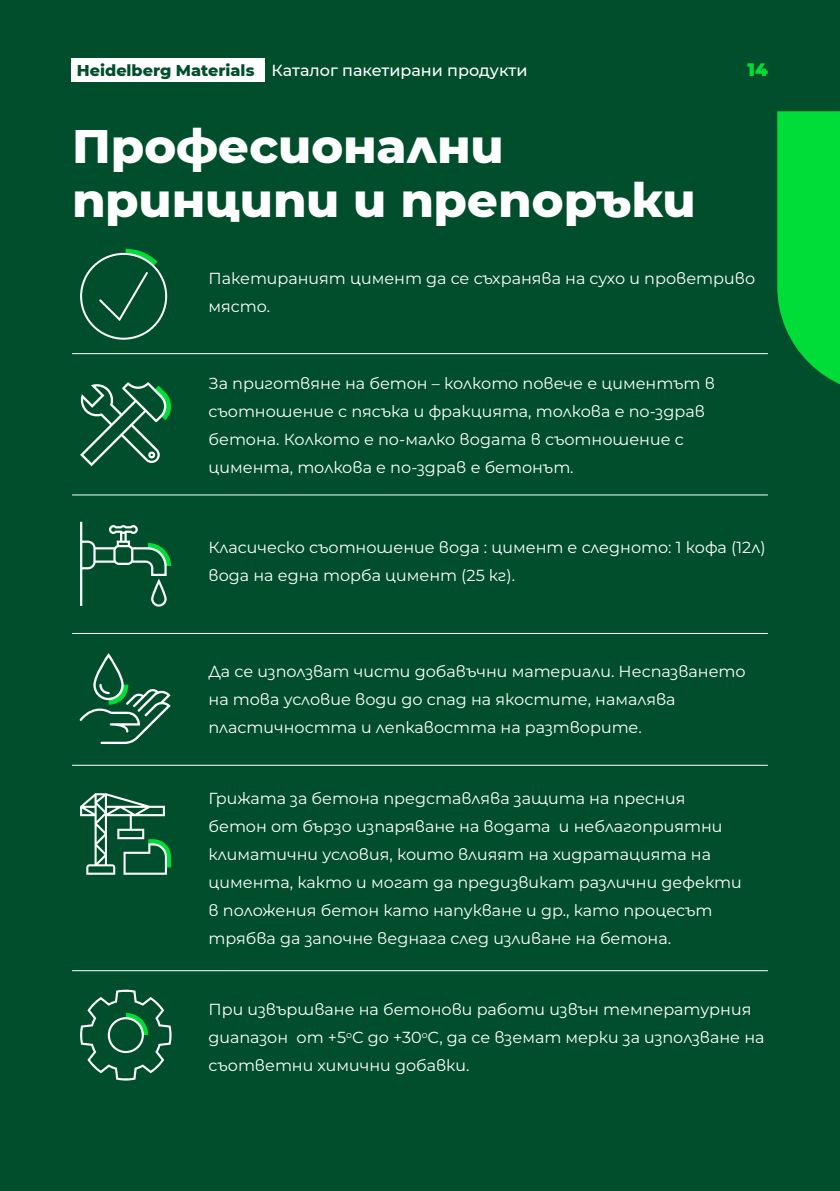
<style>
.page{position:relative;width:840px;height:1191px;background:#fff}
.page>*{position:absolute;margin:0;border:0;box-sizing:border-box;transform-origin:0 0}
.t1{font:800 48px/54px "Montserrat";color:#fff}
.t2{font:900 18px "Montserrat";color:#00dd39}
.t3{font:100 16px/28px "Montserrat";color:#fff}
.t4{font:500 16px "Montserrat";color:#fff}
.s1{font-weight:800;color:#004e2b}
</style>
<div class="page">
<div style="left:0;top:0;width:839px;height:1191px;background:#004e2b"></div>
<svg style="left:777px;top:111px;width:62px;height:273px"></svg>
<div style="left:71px;top:58px;width:193px;height:24px;background:#fff"></div>
<hr style="left:72px;top:353px;width:695px;height:1px;background:#fff">
<hr style="left:72px;top:494px;width:695px;height:1px;background:#fff">
<hr style="left:72px;top:633px;width:695px;height:1px;background:#fff">
<hr style="left:72px;top:764px;width:695px;height:1px;background:#fff">
<hr style="left:72px;top:970px;width:695px;height:1px;background:#fff">
<svg style="left:80px;top:382px;width:91px;height:84px"></svg>
<svg style="left:80px;top:249px;width:87px;height:91px"></svg>
<svg style="left:80px;top:522px;width:91px;height:84px"></svg>
<svg style="left:79px;top:653px;width:91px;height:91px"></svg>
<svg style="left:80px;top:793px;width:91px;height:81px"></svg>
<svg style="left:80px;top:989px;width:91px;height:91px"></svg>
<p class="t4" style="left:77px;top:60px;width:452px"><span class="s1">Heidelberg Materials</span> Каталог пакетирани продукти</p>
<p class="t2" style="left:747px;top:56px;width:22px">14</p>
<h1 class="t1" style="left:72px;top:116px;width:625px">Професионални принципи и препоръки</h1>
<p class="t3" style="left:208px;top:264px;width:548px">Пакетираният цимент да се съхранява на сухо и проветриво място.</p>
<p class="t3" style="left:208px;top:369px;width:507px">За приготвяне на бетон – колкото повече е циментът в съотношение с пясъка и фракцията, толкова е по-здрав бетона. Колкото е по-малко водата в съотношение с цимента, толкова е по-здрав е бетонът.</p>
<p class="t3" style="left:208px;top:533px;width:558px">Класическо съотношение вода : цимент е следното: 1 кофа (12л) вода на една торба цимент (25 кг).</p>
<p class="t3" style="left:208px;top:656px;width:538px">Да се използват чисти добавъчни материали. Неспазването на това условие води до спад на якостите, намалява пластичността и лепкавостта на разтворите.</p>
<p class="t3" style="left:208px;top:784px;width:534px">Грижата за бетона представлява защита на пресния бетон от бързо изпаряване на водата и неблагоприятни климатични условия, които влияят на хидратацията на цимента, както и могат да предизвикат различни дефекти в положения бетон като напукване и др., като процесът трябва да започне веднага след изливане на бетона.</p>
<p class="t3" style="left:208px;top:994px;width:557px">При извършване на бетонови работи извън температурния диапазон от +5<sup>о</sup>С до +30<sup>о</sup>С, да се вземат мерки за използване на съответни химични добавки.</p>
</div>
